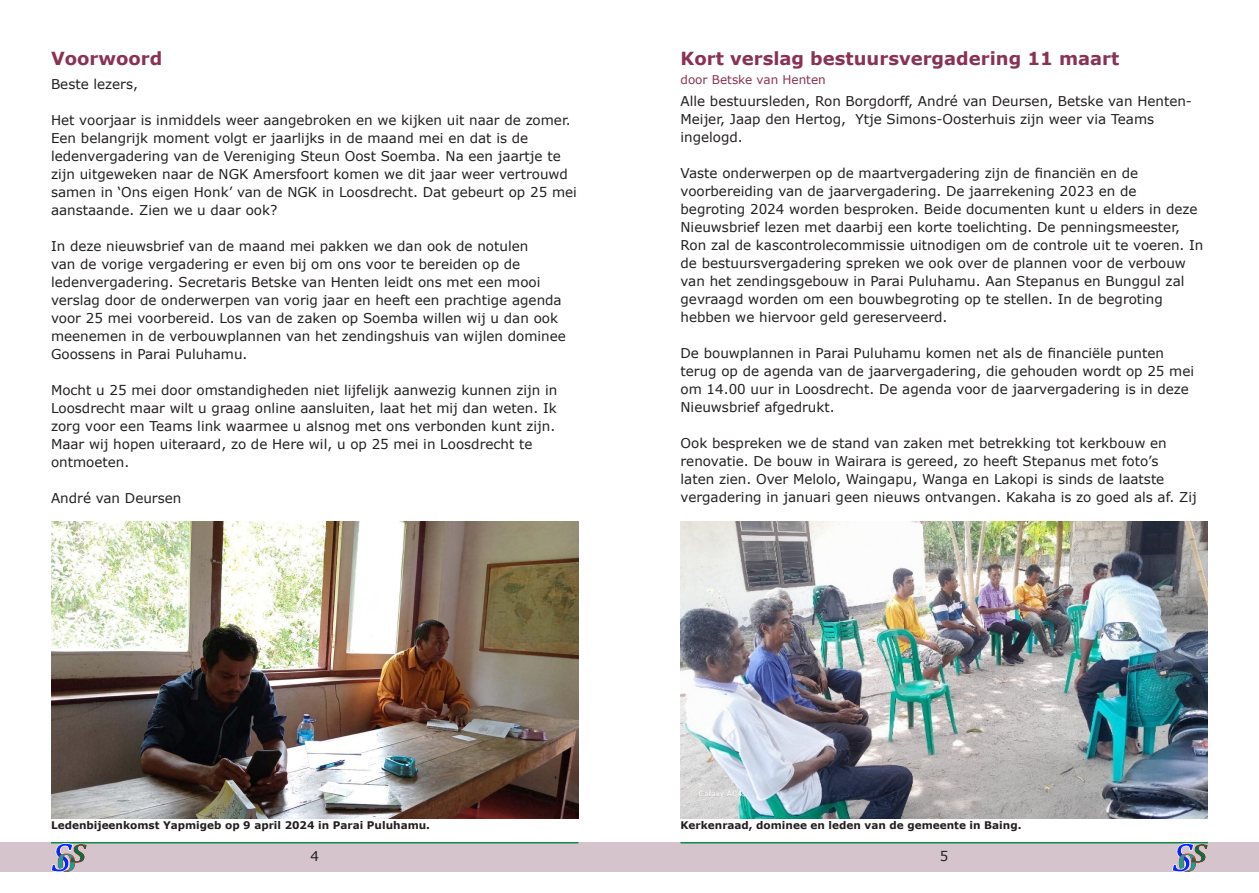
<style>
.page{position:relative;width:1259px;height:893px;background:#fff}
.page>*{position:absolute;margin:0;border:0;box-sizing:border-box;transform-origin:0 0}
.Koppen__rood{font:700 18px "Verdana";color:#893254}
.Teksten{font:13.5px/18px "Verdana";color:#231f20}
.Koppen__rood-2{font:12px "Verdana";color:#893254}
.Ondertitels{font:700 10.5px "Verdana";color:#231f20}
</style>
<div class="page">
<div style="left:0;top:842px;width:1259px;height:30px;background:#d5c4cc"></div>
<hr style="left:680px;top:842px;width:528px;height:1px;background:#0f884b">
<hr style="left:51px;top:842px;width:527px;height:1px;background:#0f884b">
<img style="left:51px;top:843px;width:35px;height:29px">
<img style="left:1172px;top:843px;width:36px;height:29px">
<img style="left:51px;top:522px;width:527px;height:296px">
<img style="left:680px;top:522px;width:528px;height:296px">
<p class="Koppen__rood" style="left:51px;top:47px;width:113px">Voorwoord</p>
<p class="Teksten" style="left:51px;top:76px;width:88px">Beste lezers,</p>
<p class="Teksten" style="left:51px;top:112px;width:527px">Het voorjaar is inmiddels weer aangebroken en we kijken uit naar de zomer.<br>Een belangrijk moment volgt er jaarlijks in de maand mei en dat is de ledenvergadering van de Vereniging Steun Oost Soemba. Na een jaartje te zijn uitgeweken naar de NGK Amersfoort komen we dit jaar weer vertrouwd samen in ‘Ons eigen Honk’ van de NGK in Loosdrecht. Dat gebeurt op 25 mei aanstaande. Zien we u daar ook?</p>
<p class="Teksten" style="left:51px;top:238px;width:516px">In deze nieuwsbrief van de maand mei pakken we dan ook de notulen<br>van de vorige vergadering er even bij om ons voor te bereiden op de ledenvergadering. Secretaris Betske van Henten leidt ons met een mooi verslag door de onderwerpen van vorig jaar en heeft een prachtige agenda voor 25 mei voorbereid. Los van de zaken op Soemba willen wij u dan ook meenemen in de verbouwplannen van het zendingshuis van wijlen dominee Goossens in Parai Puluhamu.</p>
<p class="Teksten" style="left:51px;top:382px;width:508px">Mocht u 25 mei door omstandigheden niet lijfelijk aanwezig kunnen zijn in Loosdrecht maar wilt u graag online aansluiten, laat het mij dan weten. Ik zorg voor een Teams link waarmee u alsnog met ons verbonden kunt zijn.<br>Maar wij hopen uiteraard, zo de Here wil, u op 25 mei in Loosdrecht te ontmoeten.</p>
<p class="Teksten" style="left:51px;top:490px;width:132px">André van Deursen</p>
<p class="Koppen__rood" style="left:680px;top:47px;width:440px">Kort verslag bestuursvergadering 11 maart</p>
<p class="Koppen__rood-2" style="left:680px;top:72px;width:147px">door Betske van Henten</p>
<p class="Teksten" style="left:680px;top:93px;width:513px">Alle bestuursleden, Ron Borgdorff, André van Deursen, Betske van Henten-<br>Meijer, Jaap den Hertog, Ytje Simons-Oosterhuis zijn weer via Teams ingelogd.</p>
<p class="Teksten" style="left:680px;top:165px;width:524px">Vaste onderwerpen op de maartvergadering zijn de financiën en de voorbereiding van de jaarvergadering. De jaarrekening 2023 en de begroting 2024 worden besproken. Beide documenten kunt u elders in deze Nieuwsbrief lezen met daarbij een korte toelichting. De penningsmeester, Ron zal de kascontrolecommissie uitnodigen om de controle uit te voeren. In de bestuursvergadering spreken we ook over de plannen voor de verbouw van het zendingsgebouw in Parai Puluhamu. Aan Stepanus en Bunggul zal gevraagd worden om een bouwbegroting op te stellen. In de begroting hebben we hiervoor geld gereserveerd.</p>
<p class="Teksten" style="left:680px;top:345px;width:515px">De bouwplannen in Parai Puluhamu komen net als de financiële punten terug op de agenda van de jaarvergadering, die gehouden wordt op 25 mei om 14.00 uur in Loosdrecht. De agenda voor de jaarvergadering is in deze Nieuwsbrief afgedrukt.</p>
<p class="Teksten" style="left:680px;top:435px;width:518px">Ook bespreken we de stand van zaken met betrekking tot kerkbouw en renovatie. De bouw in Wairara is gereed, zo heeft Stepanus met foto’s<br>laten zien. Over Melolo, Waingapu, Wanga en Lakopi is sinds de laatste vergadering in januari geen nieuws ontvangen. Kakaha is zo goed als af. Zij</p>
<p class="Ondertitels" style="left:51px;top:819px;width:380px">Ledenbijeenkomst Yapmigeb op 9 april 2024 in Parai Puluhamu.</p>
<p class="Ondertitels" style="left:680px;top:819px;width:342px">Kerkenraad, dominee en leden van de gemeente in Baing.</p>
<p class="Teksten" style="left:310px;top:847px;width:10px">4</p>
<p class="Teksten" style="left:940px;top:847px;width:10px">5</p>
</div>
